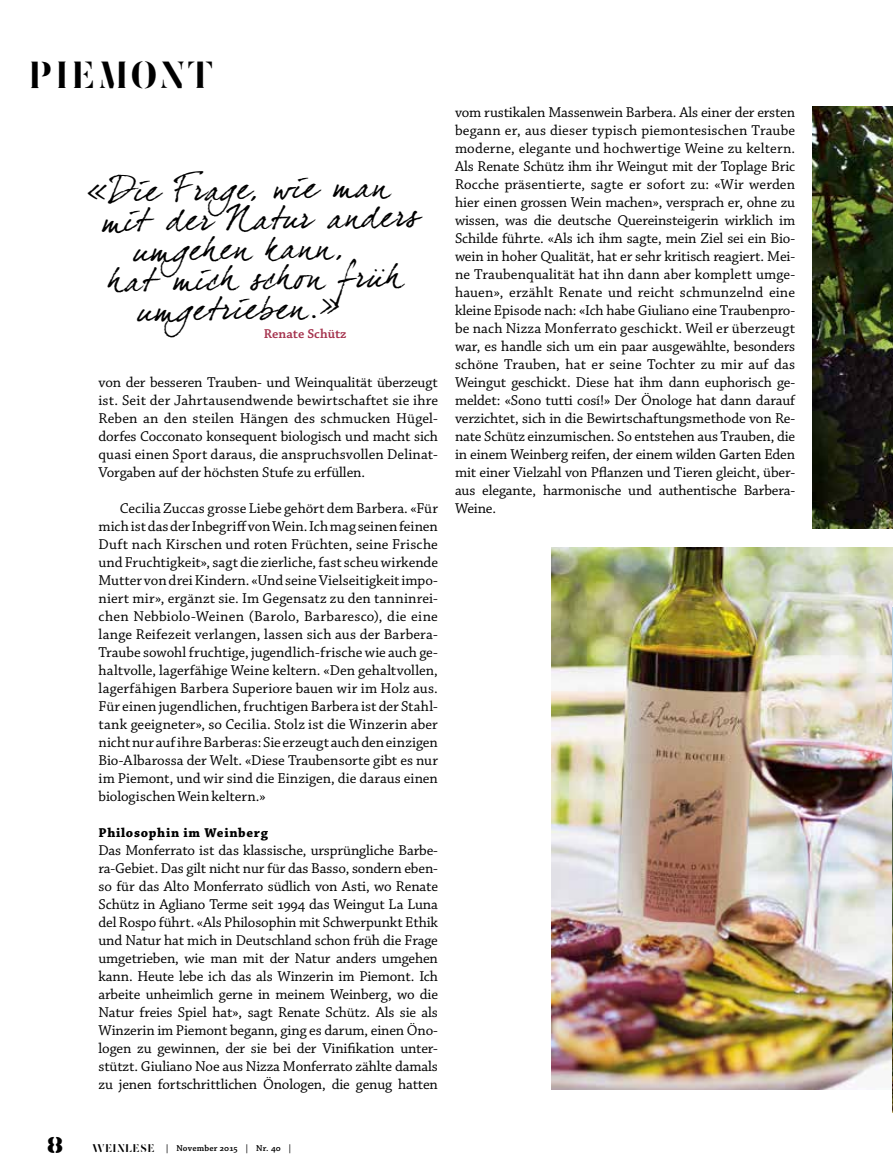
<style>
.page{position:relative;width:893px;height:1170px;background:#fff}
.page>*{position:absolute;margin:0;border:0;box-sizing:border-box;transform-origin:0 0}
.t1{font:33px "Dear Joefour";color:#000}
.t2{font:33px "FEMORALIS";letter-spacing:.105em;color:#000}
.t3{font:21px "Lintsec";color:#000}
.t4{font:15px/18px "Chaparral Pro";letter-spacing:-.01em;color:#000;text-align:justify}
.t5{font:700 13.5px "Chaparral Pro";letter-spacing:.05em;color:#000}
.t6{font:600 13.5px "Chaparral Pro";color:#a4314c}
.t7{font:600 9px "Chaparral Pro";letter-spacing:.02em;color:#000}
.s1{font-family:"FEMORALIS";font-weight:400;font-size:9.75px}
</style>
<div class="page">
<img style="left:812px;top:107px;width:81px;height:422px">
<img style="left:552px;top:548px;width:341px;height:541px">
<img style="left:892px;top:607px;width:1px;height:505px">
<h1 class="t2" style="left:32px;top:53px;width:184px">PIEMONT</h1>
<h1 class="t1" style="left:86px;top:171px;width:304px;rotate:-1deg">«Die Frage, wie man</h1>
<h1 class="t1" style="left:102px;top:201px;width:319px;rotate:-1deg">mit der Natur anders</h1>
<h1 class="t1" style="left:133px;top:230px;width:212px;rotate:-1deg">umgehen kann,</h1>
<h1 class="t1" style="left:109px;top:261px;width:292px;rotate:-1deg">hat mich schon früh</h1>
<h1 class="t1" style="left:137px;top:290px;width:206px;rotate:-1deg">umgetrieben.»</h1>
<p class="t6" style="left:264px;top:326px;width:84px">Renate Schütz</p>
<p class="t4" style="left:99px;top:373px;width:341px">von der besseren Trauben- und Weinqualität überzeugt ist. Seit der Jahrtausendwende bewirtschaftet sie ihre Reben an den steilen Hängen des schmucken Hügel&shy;dorfes Cocconato konsequent biologisch und macht sich quasi einen Sport daraus, die anspruchsvollen Delinat-Vorgaben auf der höchsten Stufe zu erfüllen.</p>
<p class="t4" style="left:99px;top:499px;width:341px;text-indent:21px">Cecilia Zuccas grosse Liebe gehört dem Barbera. «Für mich ist das der Inbegriff von Wein. Ich mag seinen feinen Duft nach Kirschen und roten Früchten, seine Frische und Fruchtigkeit», sagt die zierliche, fast scheu wirkende Mutter von drei Kindern. «Und seine Vielseitigkeit impo&shy;niert mir», ergänzt sie. Im Gegensatz zu den tanninrei&shy;chen Nebbiolo-Weinen (Barolo, Barbaresco), die eine lange Reifezeit verlangen, lassen sich aus der Barbera-Traube sowohl fruchtige, jugendlich-frische wie auch ge&shy;haltvolle, lagerfähige Weine keltern. «Den gehaltvollen, lagerfähigen Barbera Superiore bauen wir im Holz aus.<br>Für einen jugendlichen, fruchtigen Barbera ist der Stahl&shy;tank geeigneter», so Cecilia. Stolz ist die Winzerin aber nicht nur auf ihre Barberas: Sie erzeugt auch den einzigen Bio-Albarossa der Welt. «Diese Traubensorte gibt es nur im Piemont, und wir sind die Einzigen, die daraus einen biologischen Wein keltern.»</p>
<p class="t5" style="left:99px;top:824px;width:171px">Philosophin im Weinberg</p>
<p class="t4" style="left:99px;top:841px;width:341px">Das Monferrato ist das klassische, ursprüngliche Barbe&shy;ra-Gebiet. Das gilt nicht nur für das Basso, sondern eben&shy;so für das Alto Monferrato südlich von Asti, wo Renate Schütz in Agliano Terme seit 1994 das Weingut La Luna del Rospo führt. «Als Philosophin mit Schwerpunkt Ethik und Natur hat mich in Deutschland schon früh die Frage umgetrieben, wie man mit der Natur anders umgehen kann. Heute lebe ich das als Winzerin im Piemont. Ich arbeite unheimlich gerne in meinem Weinberg, wo die Natur freies Spiel hat», sagt Renate Schütz. Als sie als Winzerin im Piemont begann, ging es darum, einen Öno&shy;logen zu gewinnen, der sie bei der Vinifikation unter&shy;stützt. Giuliano Noe aus Nizza Monferrato zählte damals zu jenen fortschrittlichen Önologen, die genug hatten</p>
<p class="t4" style="left:455px;top:103px;width:342px">vom rustikalen Massenwein Barbera. Als einer der ersten begann er, aus dieser typisch piemontesischen Traube moderne, elegante und hochwertige Weine zu keltern.<br>Als Renate Schütz ihm ihr Weingut mit der Toplage Bric Rocche präsentierte, sagte er sofort zu: «Wir werden hier einen grossen Wein machen», versprach er, ohne zu wissen, was die deutsche Quereinsteigerin wirklich im Schilde führte. «Als ich ihm sagte, mein Ziel sei ein Bio&shy;wein in hoher Qualität, hat er sehr kritisch reagiert. Mei&shy;ne Traubenqualität hat ihn dann aber komplett umge&shy;hauen», erzählt Renate und reicht schmunzelnd eine kleine Episode nach: «Ich habe Giuliano eine Traubenpro&shy;be nach Nizza Monferrato geschickt. Weil er überzeugt war, es handle sich um ein paar ausgewählte, besonders schöne Trauben, hat er seine Tochter zu mir auf das Weingut geschickt. Diese hat ihm dann euphorisch ge&shy;meldet: «Sono tutti cosí!» Der Önologe hat dann darauf verzichtet, sich in die Bewirtschaftungsmethode von Re&shy;nate Schütz einzumischen. So entstehen aus Trauben, die in einem Weinberg reifen, der einem wilden Garten Eden mit einer Vielzahl von Pflanzen und Tieren gleicht, über&shy;aus elegante, harmonische und authentische Barbera-Weine.</p>
<h2 class="t3" style="left:47px;top:1136px;width:18px">8</h2>
<p class="t7" style="left:93px;top:1142px;width:201px"><span class="s1">WEINLESE</span> | November 2015 | Nr. 40 |</p>
</div>
